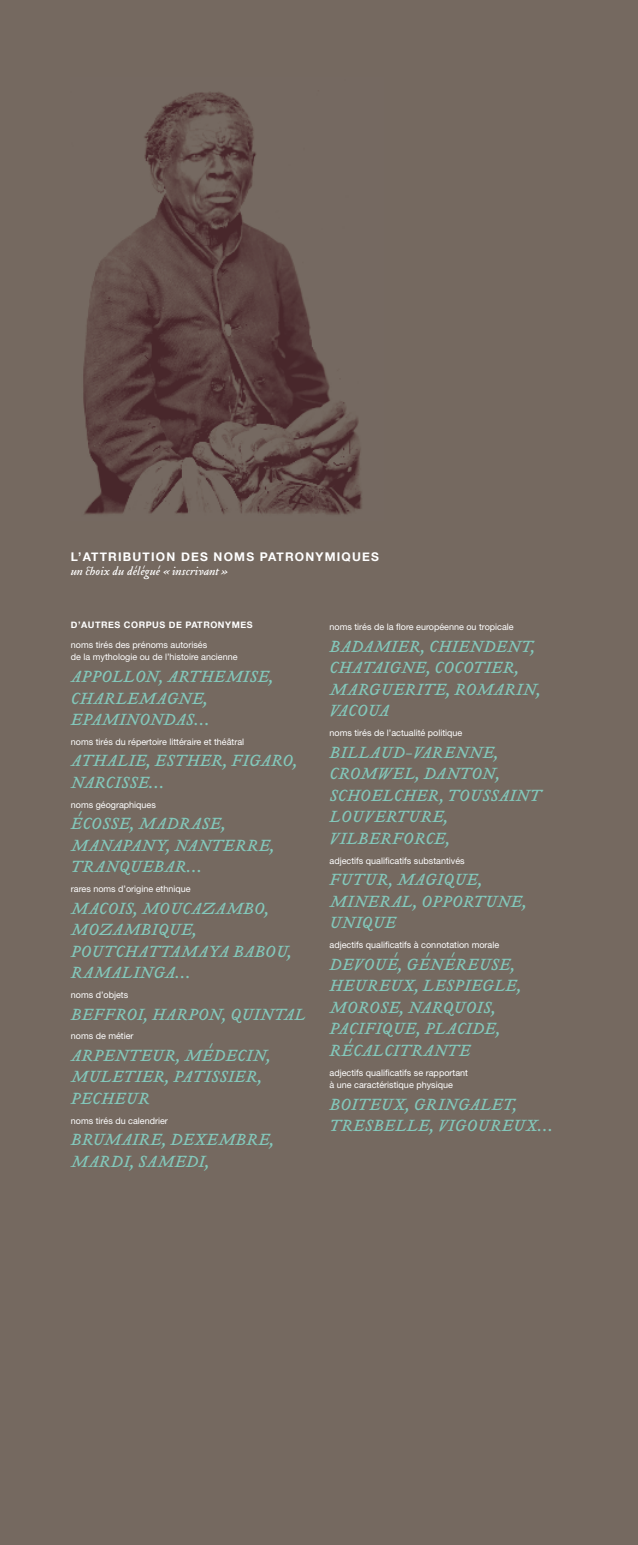
<style>
.page{position:relative;width:638px;height:1545px;background:#756960}
.page>*{position:absolute;margin:0;border:0;box-sizing:border-box;transform-origin:0 0}
.t1{font:italic 18px/21.5px "Tribute OT";color:#83c8bb}
.t2{font:700 12px "Helvetica Neue";letter-spacing:.1em;color:#fff}
.t3{font:italic 12px "Tribute OT";color:#fff}
.t4{font:9px/12.5px "Helvetica Neue";color:#fff}
.t5{font:700 9px "Helvetica Neue";letter-spacing:.06em;color:#fff}
</style>
<div class="page">
<img style="left:83px;top:92px;width:279px;height:423px">
<p class="t2" style="left:71px;top:547px;width:310px">L’ATTRIBUTION DES NOMS PATRONYMIQUES</p>
<p class="t3" style="left:71px;top:563px;width:159px">un choix du délégué «inscrivant»</p>
<p class="t5" style="left:71px;top:618px;width:183px">D’AUTRES CORPUS DE PATRONYMES</p>
<p class="t4" style="left:71px;top:638px;width:168px">noms tirés des prénoms autorisés<br>de la mythologie ou de l’histoire ancienne</p>
<p class="t1" style="left:71px;top:666px;width:204px">APPOLLON, ARTHEMISE,<br>CHARLEMAGNE,<br>EPAMINONDAS…</p>
<p class="t4" style="left:71px;top:735px;width:175px">noms tirés du répertoire littéraire et théâtral</p>
<p class="t1" style="left:71px;top:750px;width:228px">ATHALIE, ESTHER, FIGARO,<br>NARCISSE…</p>
<p class="t4" style="left:71px;top:798px;width:87px">noms géographiques</p>
<p class="t1" style="left:71px;top:813px;width:205px">ÉCOSSE, MADRASE,<br>MANAPANY, NANTERRE,<br>TRANQUEBAR…</p>
<p class="t4" style="left:71px;top:882px;width:121px">rares noms d’origine ethnique</p>
<p class="t1" style="left:71px;top:897px;width:222px">MACOIS, MOUCAZAMBO,<br>MOZAMBIQUE,<br>POUTCHATTAMAYA BABOU,<br>RAMALINGA…</p>
<p class="t4" style="left:71px;top:988px;width:59px">noms d’objets</p>
<p class="t1" style="left:71px;top:1003px;width:236px">BEFFROI, HARPON, QUINTAL</p>
<p class="t4" style="left:71px;top:1030px;width:64px">noms de métier</p>
<p class="t1" style="left:71px;top:1044px;width:201px">ARPENTEUR, MÉDECIN,<br>MULETIER, PATISSIER,<br>PECHEUR</p>
<p class="t4" style="left:71px;top:1114px;width:99px">noms tirés du calendrier</p>
<p class="t1" style="left:71px;top:1129px;width:205px">BRUMAIRE, DEXEMBRE,<br>MARDI, SAMEDI,</p>
<p class="t4" style="left:330px;top:620px;width:186px">noms tirés de la flore européenne ou tropicale</p>
<p class="t1" style="left:330px;top:635px;width:213px">BADAMIER, CHIENDENT,<br>CHATAIGNE, COCOTIER,<br>MARGUERITE, ROMARIN,<br>VACOUA</p>
<p class="t4" style="left:330px;top:726px;width:134px">noms tirés de l’actualité politique</p>
<p class="t1" style="left:330px;top:741px;width:213px">BILLAUD-VARENNE,<br>CROMWEL, DANTON,<br>SCHOELCHER, TOUSSAINT<br>LOUVERTURE,<br>VILBERFORCE,</p>
<p class="t4" style="left:330px;top:854px;width:137px">adjectifs qualificatifs substantivés</p>
<p class="t1" style="left:330px;top:869px;width:199px">FUTUR, MAGIQUE,<br>MINERAL, OPPORTUNE,<br>UNIQUE</p>
<p class="t4" style="left:330px;top:938px;width:171px">adjectifs qualificatifs à connotation morale</p>
<p class="t1" style="left:330px;top:953px;width:193px">DEVOUÉ, GÉNÉREUSE,<br>HEUREUX, LESPIEGLE,<br>MOROSE, NARQUOIS,<br>PACIFIQUE, PLACIDE,<br>RÉCALCITRANTE</p>
<p class="t4" style="left:330px;top:1066px;width:140px">adjectifs qualificatifs se rapportant à une caractéristique physique</p>
<p class="t1" style="left:330px;top:1093px;width:225px">BOITEUX, GRINGALET,<br>TRESBELLE, VIGOUREUX…</p>
</div>
